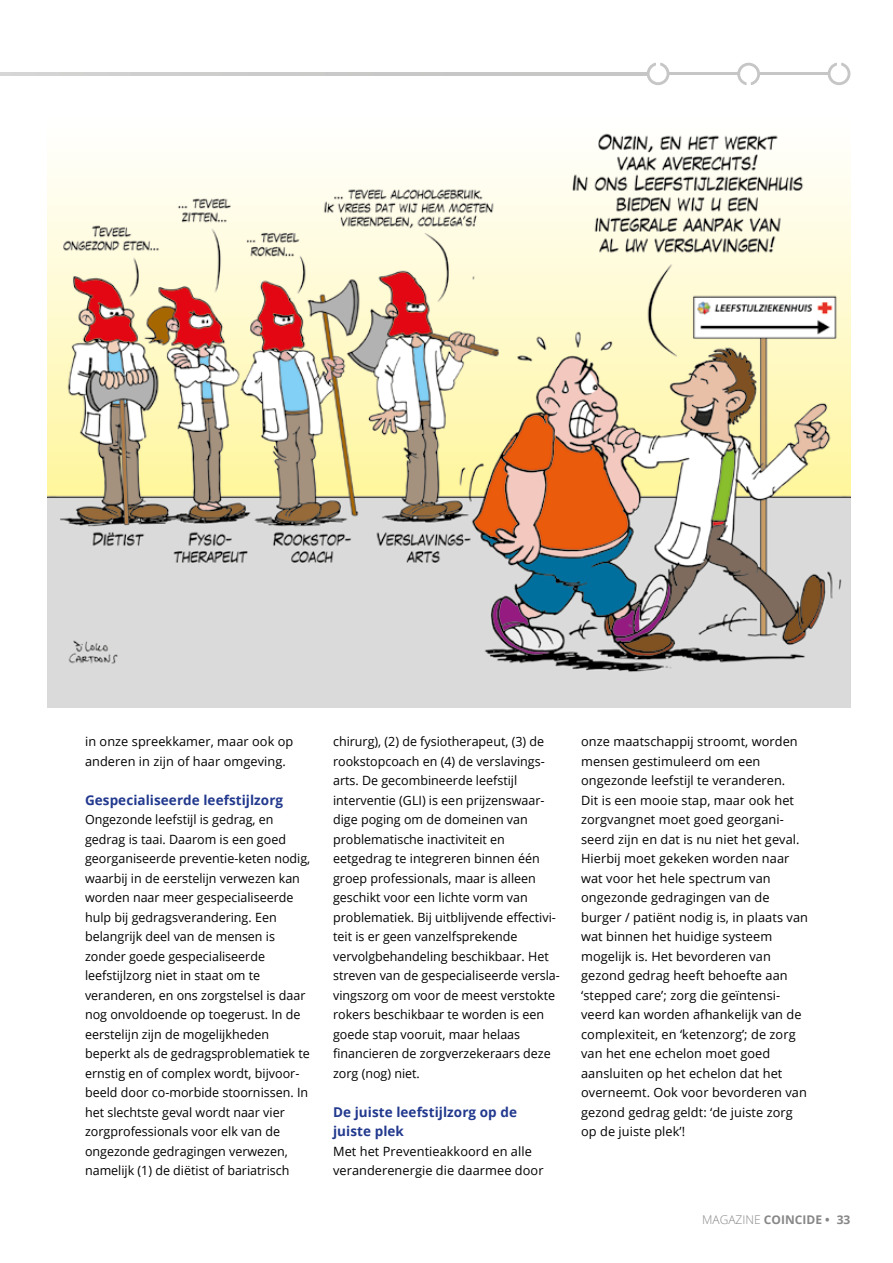
<style>
.page{position:relative;width:893px;height:1263px;background:#fff}
.page>*{position:absolute;margin:0;border:0;box-sizing:border-box;transform-origin:0 0}
.t1{font:700 13.5px/19.5px "Open Sans";letter-spacing:.005em;color:#22398e}
.t2{font:12.75px/19.5px "Open Sans";color:#000}
.t3{font:700 12px "Open Sans";color:#878787}
.s1{font-weight:300}
</style>
<div class="page">
<hr style="left:667px;top:72px;width:71px;height:3px;background:#c6c6c6">
<hr style="left:760px;top:72px;width:69px;height:3px;background:#c6c6c6">
<svg style="left:647px;top:63px;width:22px;height:22px"></svg>
<svg style="left:737px;top:63px;width:23px;height:22px"></svg>
<svg style="left:828px;top:63px;width:22px;height:22px"></svg>
<hr style="left:0;top:72px;width:647px;height:3px;background:#cbcbca">
<img style="left:48px;top:133px;width:802px;height:574px">
<p class="t2" style="left:85px;top:732px;width:210px">in onze spreekkamer, maar ook op anderen in zijn of haar omgeving.</p>
<p class="t1" style="left:85px;top:790px;width:200px">Gespecialiseerde leefstijlzorg</p>
<p class="t2" style="left:85px;top:810px;width:227px">Ongezonde leefstijl is gedrag, en gedrag is taai. Daarom is een goed georganiseerde preventie-keten nodig, waarbij in de eerstelijn verwezen kan worden naar meer gespecialiseerde hulp bij gedragsverandering. Een belangrijk deel van de mensen is zonder goede gespecialiseerde leefstijlzorg niet in staat om te veranderen, en ons zorgstelsel is daar nog onvoldoende op toegerust. In de eerstelijn zijn de mogelijkheden beperkt als de gedragsproblematiek te ernstig en of complex wordt, bijvoor&shy;beeld door co-morbide stoornissen. In het slechtste geval wordt naar vier zorgprofessionals voor elk van de ongezonde gedragingen verwezen, namelijk (1) de diëtist of bariatrisch</p>
<p class="t2" style="left:333px;top:732px;width:228px">chirurg), (2) de fysiotherapeut, (3) de rookstopcoach en (4) de verslavings&shy;arts. De gecombineerde leefstijl interventie (GLI) is een prijzenswaar&shy;dige poging om de domeinen van problematische inactiviteit en eetgedrag te integreren binnen één groep professionals, maar is alleen geschikt voor een lichte vorm van problematiek. Bij uitblijvende effectivi&shy;teit is er geen vanzelfsprekende vervolgbehandeling beschikbaar. Het streven van de gespecialiseerde versla&shy;vingszorg om voor de meest verstokte rokers beschikbaar te worden is een goede stap vooruit, maar helaas financieren de zorgverzekeraars deze zorg (nog) niet.</p>
<p class="t1" style="left:333px;top:1102px;width:185px">De juiste leefstijlzorg op de juiste plek</p>
<p class="t2" style="left:333px;top:1141px;width:212px">Met het Preventieakkoord en alle veranderenergie die daarmee door</p>
<p class="t2" style="left:581px;top:732px;width:228px">onze maatschappij stroomt, worden mensen gestimuleerd om een ongezonde leefstijl te veranderen.<br>Dit is een mooie stap, maar ook het zorgvangnet moet goed georgani&shy;seerd zijn en dat is nu niet het geval.<br>Hierbij moet gekeken worden naar wat voor het hele spectrum van ongezonde gedragingen van de burger / patiënt nodig is, in plaats van wat binnen het huidige systeem mogelijk is. Het bevorderen van gezond gedrag heeft behoefte aan ‘stepped care’; zorg die geïntensi&shy;veerd kan worden afhankelijk van de complexiteit, en ‘ketenzorg’; de zorg van het ene echelon moet goed aansluiten op het echelon dat het overneemt. Ook voor bevorderen van gezond gedrag geldt: ‘de juiste zorg op de juiste plek’!</p>
<p class="t3" style="left:702px;top:1211px;width:150px"><span class="s1">MAGAZINE</span> COINCIDE • 33</p>
</div>
